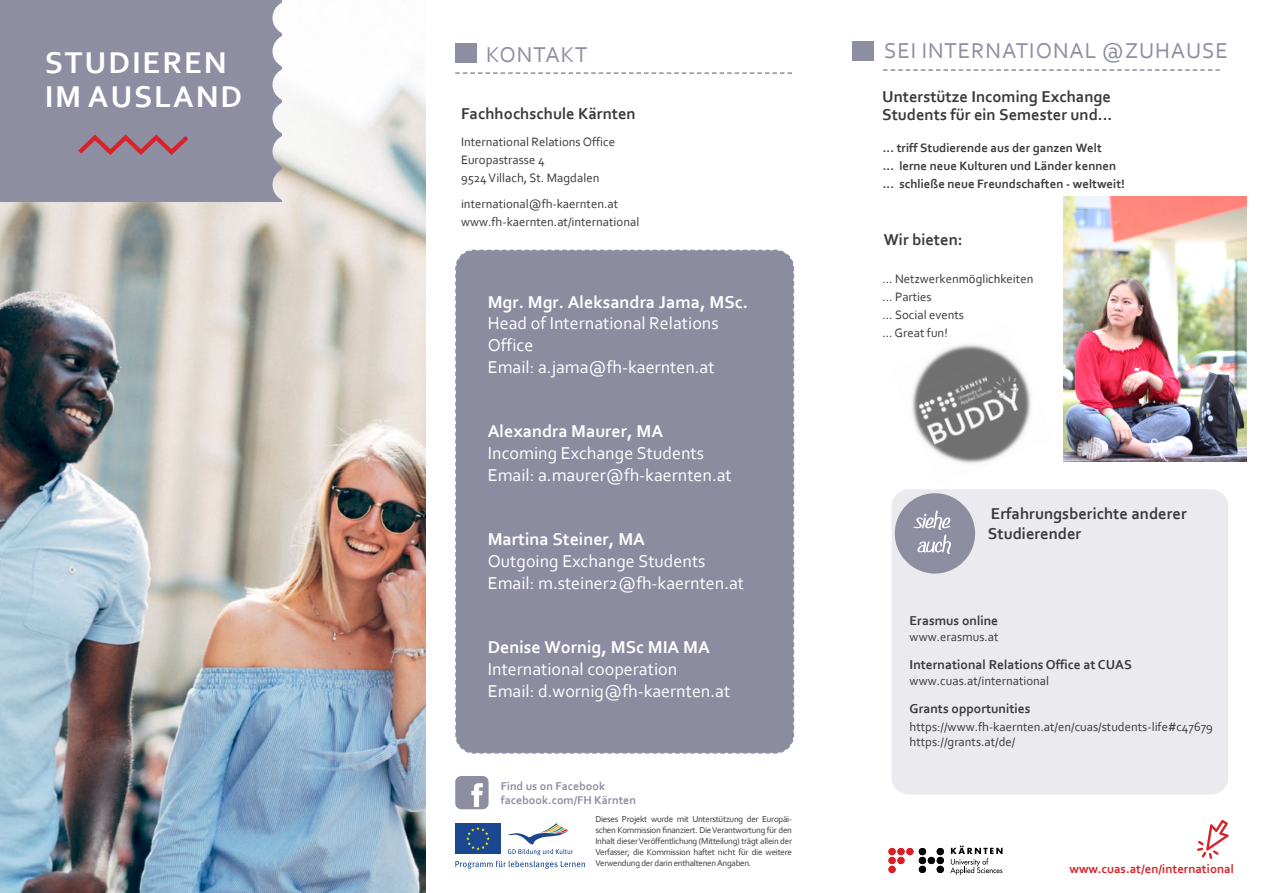
<style>
.page{position:relative;width:1263px;height:893px;background:#fff}
.page>*{position:absolute;margin:0;border:0;box-sizing:border-box;transform-origin:0 0}
.t1{font:700 31.5px/34.7px "Corbel";letter-spacing:.06em;color:#fff}
.t2{font:22.5px "Corbel";letter-spacing:.04em;color:#8e8ea2}
.t3{font:18px/21.6px "Corbel";color:#fff}
.t4{font:700 18px "Corbel";color:#fff}
.t5{font:700 16.5px/19.8px "Corbel";color:#3b393c}
.t6{font:700 13.5px "Corbel";color:#3b393c}
.t7{font:12.75px/18px "Corbel";color:#3b393c}
.t8{font:700 12.75px/18px "Corbel";color:#3b393c}
.t9{font:700 12.75px "Corbel";color:#da2128}
.t10{font:700 11.85px/14.2px "Corbel";color:#8e8ea2}
.t11{font:9px/10.8px "Corbel";letter-spacing:-.03em;color:#3b393c;text-align:justify}
.s1{font-family:"Calibri"}
</style>
<div class="page">
<div style="left:891px;top:489px;width:337px;height:306px;background:#ebebef;border-radius:17px"></div>
<div style="left:895px;top:493px;width:80px;height:81px;background:#8e8ea2;border-radius:50%"></div>
<svg style="left:913px;top:510px;width:38px;height:44px"></svg>
<svg style="left:455px;top:861px;width:130px;height:8px"></svg>
<div style="left:455px;top:823px;width:46px;height:31px;background:#1a4790"></div>
<svg style="left:466px;top:827px;width:24px;height:23px"></svg>
<svg style="left:507px;top:823px;width:66px;height:32px"></svg>
<img style="left:0;top:1px;width:425px;height:892px">
<svg style="left:888px;top:845px;width:115px;height:30px"></svg>
<div style="left:888px;top:848px;width:8px;height:7px;background:#da1e25;border-radius:50%"></div>
<div style="left:897px;top:848px;width:7px;height:7px;background:#da1e25;border-radius:50%"></div>
<div style="left:906px;top:848px;width:7px;height:7px;background:#da1e25;border-radius:50%"></div>
<div style="left:888px;top:857px;width:8px;height:7px;background:#da1e25;border-radius:50%"></div>
<div style="left:897px;top:857px;width:7px;height:7px;background:#da1e25;border-radius:50%"></div>
<div style="left:888px;top:866px;width:8px;height:7px;background:#da1e25;border-radius:50%"></div>
<div style="left:919px;top:848px;width:7px;height:7px;background:#000;border-radius:50%"></div>
<div style="left:937px;top:848px;width:7px;height:7px;background:#000;border-radius:50%"></div>
<div style="left:919px;top:857px;width:7px;height:7px;background:#000;border-radius:50%"></div>
<div style="left:928px;top:857px;width:7px;height:7px;background:#000;border-radius:50%"></div>
<div style="left:937px;top:857px;width:7px;height:7px;background:#000;border-radius:50%"></div>
<div style="left:919px;top:866px;width:7px;height:7px;background:#000;border-radius:50%"></div>
<div style="left:937px;top:866px;width:7px;height:7px;background:#000;border-radius:50%"></div>
<svg style="left:455px;top:72px;width:337px;height:2px"></svg>
<div style="left:455px;top:43px;width:21px;height:20px;background:#8e8ea2"></div>
<div style="left:0;top:0;width:282px;height:202px;background:#8e8ea2"></div>
<svg style="left:74px;top:131px;width:119px;height:27px;background:#9c7889"></svg>
<svg style="left:1197px;top:820px;width:32px;height:39px"></svg>
<div style="left:455px;top:776px;width:34px;height:33px;background:#8e8ea2;border-radius:6px"></div>
<svg style="left:471px;top:783px;width:12px;height:24px"></svg>
<div style="left:455px;top:249px;width:340px;height:505px;background:#8c8ca1"></div>
<div style="left:853px;top:41px;width:21px;height:20px;background:#8e8ea2"></div>
<svg style="left:883px;top:69px;width:337px;height:2px"></svg>
<img style="left:1063px;top:197px;width:184px;height:265px">
<img style="left:912px;top:344px;width:119px;height:120px">
<h1 class="t1" style="left:45px;top:44px;width:199px">STUDIEREN<br>IM AUSLAND</h1>
<h2 class="t2" style="left:486px;top:41px;width:103px">KONTAKT</h2>
<p class="t5" style="left:461px;top:104px;width:176px">Fachhochschule Kärnten</p>
<p class="t7" style="left:461px;top:132px;width:156px">International Relations Office<br>Europastrasse 4<br>9524 Villach, St. Magdalen</p>
<p class="t7" style="left:461px;top:195px;width:180px">international@fh-kaernten.at www.fh-kaernten.at/international</p>
<h3 class="t4" style="left:488px;top:291px;width:262px">Mgr. Mgr. Aleksandra Jama, MSc.</h3>
<h3 class="t3" style="left:488px;top:312px;width:232px">Head of International Relations<br>Office<br>Email: a.jama@fh-kaernten.at</h3>
<h3 class="t4" style="left:488px;top:420px;width:177px">Alexandra Maurer, MA</h3>
<h3 class="t3" style="left:488px;top:442px;width:246px">Incoming Exchange Students<br>Email: a.maurer@fh-kaernten.at</h3>
<h3 class="t4" style="left:488px;top:528px;width:159px">Martina Steiner, MA</h3>
<h3 class="t3" style="left:488px;top:550px;width:258px">Outgoing Exchange Students<br>Email: m.steiner2@fh-kaernten.at</h3>
<h3 class="t4" style="left:488px;top:636px;width:224px">Denise Wornig, MSc MIA MA</h3>
<h3 class="t3" style="left:488px;top:658px;width:244px">International cooperation<br>Email: d.wornig@fh-kaernten.at</h3>
<p class="t10" style="left:501px;top:778px;width:137px">Find us on Facebook facebook.com/FH Kärnten</p>
<p class="t11" style="left:595px;top:814px;width:198px">Dieses Projekt wurde mit Unterstützung der Europäi&shy;schen Kommission finanziert. Die Verantwortung für den Inhalt dieser Veröffentlichung (Mitteilung) trägt allein der Verfasser; die Kommission haftet nicht für die weitere Verwendung der darin enthaltenen Angaben.</p>
<h2 class="t2" style="left:884px;top:37px;width:345px">SEI INTERNATIONAL @ZUHAUSE</h2>
<p class="t5" style="left:882px;top:87px;width:232px;line-height:18px">Unterstütze Incoming Exchange<br>Students für ein Semester und...</p>
<p class="t8" style="left:883px;top:139px;width:243px">... triff Studierende aus der ganzen Welt<br>... lerne neue Kulturen und Länder kennen ... schließe neue Freundschaften - weltweit!</p>
<p class="t5" style="left:884px;top:229px;width:80px">Wir bieten:</p>
<p class="t7" style="left:882px;top:269px;width:152px">... Net<span class="s1">z</span>werken<span class="s1">mö</span>g<span class="s1">l</span>i<span class="s1">ch</span>keiten ... Parties<br>... Social events<br>... Great fun!</p>
<p class="t5" style="left:988px;top:503px;width:200px">Erfahrungsberichte anderer<br>Studierender</p>
<p class="t6" style="left:910px;top:612px;width:90px">Erasmus online</p>
<p class="t7" style="left:910px;top:627px;width:90px">www.erasmus.at</p>
<p class="t6" style="left:910px;top:656px;width:224px">International Relations Office at CUAS</p>
<p class="t7" style="left:910px;top:671px;width:141px">www.cuas.at/international</p>
<p class="t6" style="left:910px;top:700px;width:122px">Grants opportunities</p>
<p class="t7" style="left:910px;top:719px;width:305px;line-height:15.3px">https://www.fh-kaernten.at/en/cuas/students-life#c47679 https://grants.at/de/</p>
<p class="t9" style="left:1069px;top:861px;width:166px">www.cuas.at/en/international</p>
</div>
